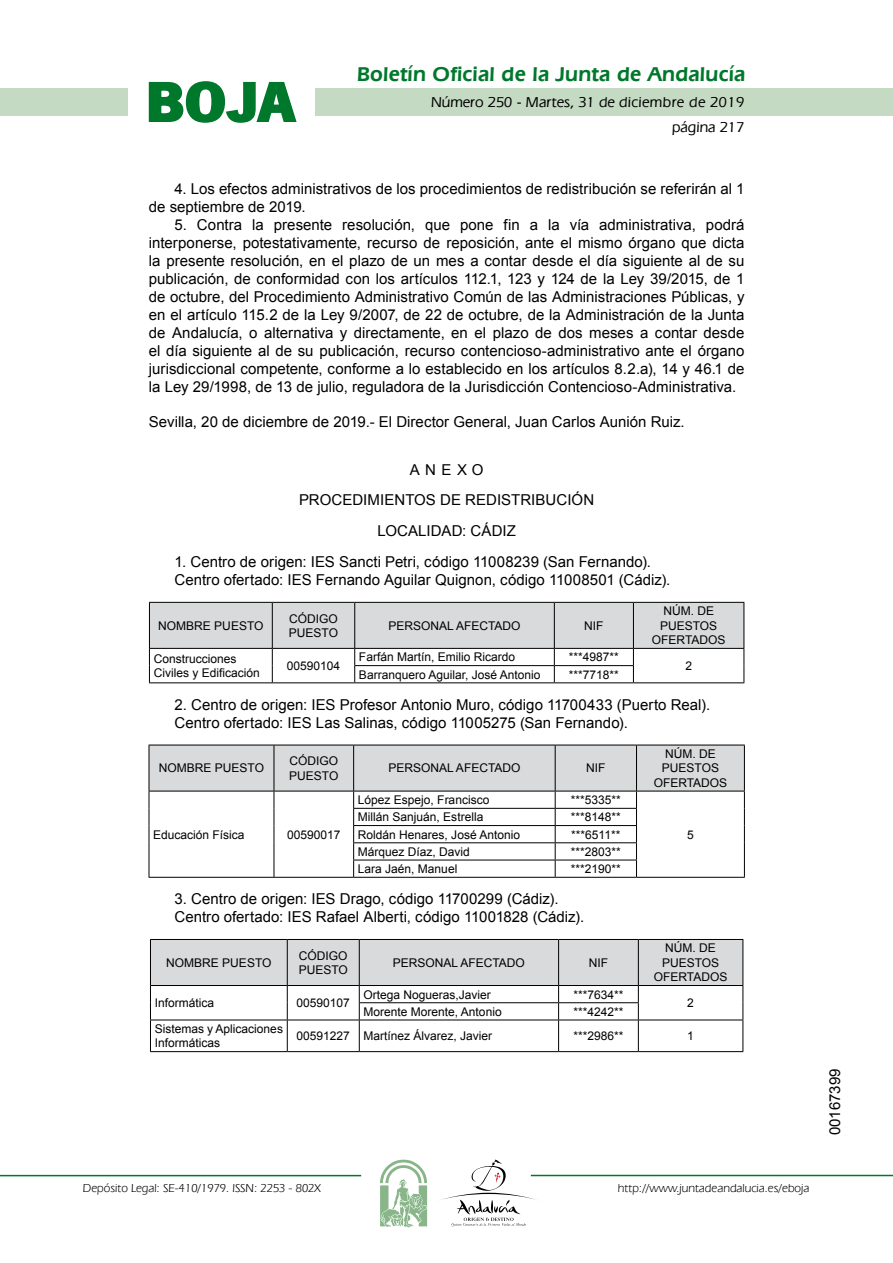
<style>
.page{position:relative;width:893px;height:1263px;background:#fff}
.page>*{position:absolute;margin:0;border:0;box-sizing:border-box;transform-origin:0 0}
.t1{font:700 57.75px "News Got T";color:#00782c;scale:1.14 1}
.t2{font:600 21px "Eras IT Cby BT";letter-spacing:.01em;color:#00782c}
.t3{font:15px/18px "Arial";color:#000}
.t4{font:500 15px/24.5px "Eras IT Cby BT";color:#000;text-align:right}
.t5{font:12px/14.4px "Arial";color:#000}
.t6{font:12px "Eras IT Cby BT";color:#000}
</style>
<div class="page">
<div style="left:315px;top:88px;width:577px;height:28px;background:#c5dac3"></div>
<div style="left:0;top:88px;width:128px;height:28px;background:#c5dac3"></div>
<hr style="left:0;top:1175px;width:361px;height:1px;background:#00782c">
<hr style="left:531px;top:1175px;width:361px;height:1px;background:#00782c">
<svg style="left:148px;top:81px;width:149px;height:42px"></svg>
<svg style="left:380px;top:1159px;width:47px;height:68px"></svg>
<svg style="left:442px;top:1159px;width:100px;height:67px"></svg>
<svg style="left:149px;top:602px;width:595px;height:80px"></svg>
<hr style="left:149px;top:682px;width:123px;height:1px;background:#000">
<hr style="left:272px;top:682px;width:83px;height:1px;background:#000">
<hr style="left:355px;top:682px;width:199px;height:1px;background:#000">
<hr style="left:554px;top:682px;width:79px;height:1px;background:#000">
<hr style="left:633px;top:682px;width:111px;height:1px;background:#000">
<svg style="left:149px;top:745px;width:596px;height:132px"></svg>
<hr style="left:149px;top:877px;width:125px;height:1px;background:#000">
<hr style="left:274px;top:877px;width:79px;height:1px;background:#000">
<hr style="left:353px;top:877px;width:202px;height:1px;background:#000">
<hr style="left:555px;top:877px;width:81px;height:1px;background:#000">
<hr style="left:636px;top:877px;width:108px;height:1px;background:#000">
<svg style="left:150px;top:939px;width:593px;height:81px"></svg>
<hr style="left:150px;top:1020px;width:137px;height:1px;background:#000">
<hr style="left:150px;top:1020px;width:1px;height:31px;background:#000">
<hr style="left:287px;top:1020px;width:72px;height:1px;background:#000">
<hr style="left:287px;top:1020px;width:1px;height:31px;background:#000">
<hr style="left:359px;top:1020px;width:199px;height:1px;background:#000">
<hr style="left:359px;top:1020px;width:1px;height:31px;background:#000">
<hr style="left:558px;top:1020px;width:80px;height:1px;background:#000">
<hr style="left:558px;top:1020px;width:1px;height:31px;background:#000">
<hr style="left:638px;top:1020px;width:105px;height:1px;background:#000">
<hr style="left:638px;top:1020px;width:1px;height:31px;background:#000">
<hr style="left:742px;top:1020px;width:1px;height:31px;background:#000">
<hr style="left:150px;top:1051px;width:137px;height:1px;background:#000">
<hr style="left:287px;top:1051px;width:72px;height:1px;background:#000">
<hr style="left:359px;top:1051px;width:199px;height:1px;background:#000">
<hr style="left:558px;top:1051px;width:80px;height:1px;background:#000">
<hr style="left:638px;top:1051px;width:105px;height:1px;background:#000">
<h1 class="t1" style="left:145px;top:68px;width:133px">BOJA</h1>
<h2 class="t2" style="left:357px;top:62px;width:390px">Boletín Oficial de la Junta de Andalucía</h2>
<p class="t4" style="left:431px;top:90px;width:315px">Número 250 - Martes, 31 de diciembre de 2019 página 217</p>
<p class="t3" style="left:149px;top:180px;width:597px;text-indent:26px">4. Los efectos administrativos de los procedimientos de redistribución se referirán al 1 de septiembre de 2019.</p>
<p class="t3" style="left:149px;top:216px;width:597px;text-align:justify;text-indent:26px">5. Contra la presente resolución, que pone fin a la vía administrativa, podrá interponerse, potestativamente, recurso de reposición, ante el mismo órgano que dicta la presente resolución, en el plazo de un mes a contar desde el día siguiente al de su publicación, de conformidad con los artículos 112.1, 123 y 124 de la Ley 39/2015, de 1 de octubre, del Procedimiento Administrativo Común de las Administraciones Públicas, y en el artículo 115.2 de la Ley 9/2007, de 22 de octubre, de la Administración de la Junta de Andalucía, o alternativa y directamente, en el plazo de dos meses a contar desde el día siguiente al de su publicación, recurso contencioso-administrativo ante el órgano jurisdiccional competente, conforme a lo establecido en los artículos 8.2.a), 14 y 46.1 de la Ley 29/1998, de 13 de julio, reguladora de la Jurisdicción Contencioso-Administrativa.</p>
<p class="t3" style="left:149px;top:413px;width:537px">Sevilla, 20 de diciembre de 2019.- El Director General, Juan Carlos Aunión Ruiz.</p>
<p class="t3" style="left:410px;top:461px;width:75px">ANEXO</p>
<p class="t3" style="left:299px;top:491px;width:297px">PROCEDIMIENTOS DE REDISTRIBUCIÓN</p>
<p class="t3" style="left:377px;top:522px;width:19px">Localidad</p>
<p class="t3" style="left:462px;top:522px;width:55px">: Cádiz</p>
<p class="t3" style="left:174px;top:553px;width:497px">1. Centro de origen: IES Sancti Petri, código 11008239 (San Fernando).<br>Centro ofertado: IES Fernando Aguilar Quignon, código 11008501 (Cádiz).</p>
<p class="t5" style="left:158px;top:618px;width:107px">NOMBRE PUESTO</p>
<p class="t5" style="left:289px;top:611px;width:51px">CÓDIGO<br>PUESTO</p>
<p class="t5" style="left:388px;top:618px;width:134px">PERSONAL AFECTADO</p>
<p class="t5" style="left:584px;top:618px;width:21px">NIF</p>
<p class="t5" style="left:652px;top:604px;width:75px;text-align:center">NÚM. DE<br>PUESTOS<br>OFERTADOS</p>
<p class="t5" style="left:359px;top:650px;width:158px">Farfán Martín, Emilio Ricardo</p>
<p class="t5" style="left:569px;top:650px;width:52px">***4987**</p>
<p class="t5" style="left:154px;top:652px;width:108px">Construcciones<br>Civiles y Edificación</p>
<p class="t5" style="left:287px;top:659px;width:55px">00590104</p>
<p class="t5" style="left:685px;top:659px;width:8px">2</p>
<p class="t5" style="left:359px;top:667px;width:183px">Barranquero Aguilar, José Antonio</p>
<p class="t5" style="left:569px;top:667px;width:52px">***7718**</p>
<p class="t3" style="left:174px;top:696px;width:537px">2. Centro de origen: IES Profesor Antonio Muro, código 11700433 (Puerto Real).<br>Centro ofertado: IES Las Salinas, código 11005275 (San Fernando).</p>
<p class="t5" style="left:159px;top:761px;width:107px">NOMBRE PUESTO</p>
<p class="t5" style="left:289px;top:754px;width:51px">CÓDIGO<br>PUESTO</p>
<p class="t5" style="left:388px;top:761px;width:134px">PERSONAL AFECTADO</p>
<p class="t5" style="left:586px;top:761px;width:21px">NIF</p>
<p class="t5" style="left:653px;top:747px;width:75px;text-align:center">NÚM. DE<br>PUESTOS<br>OFERTADOS</p>
<p class="t5" style="left:358px;top:793px;width:133px">López Espejo, Francisco</p>
<p class="t5" style="left:571px;top:793px;width:52px">***5335**</p>
<p class="t5" style="left:358px;top:810px;width:127px">Millán Sanjuán, Estrella</p>
<p class="t5" style="left:571px;top:810px;width:52px">***8148**</p>
<p class="t5" style="left:358px;top:827px;width:164px">Roldán Henares, José Antonio</p>
<p class="t5" style="left:571px;top:827px;width:51px">***6511**</p>
<p class="t5" style="left:358px;top:845px;width:114px">Márquez Díaz, David</p>
<p class="t5" style="left:571px;top:845px;width:52px">***2803**</p>
<p class="t5" style="left:358px;top:862px;width:101px">Lara Jaén, Manuel</p>
<p class="t5" style="left:571px;top:862px;width:52px">***2190**</p>
<p class="t3" style="left:174px;top:890px;width:411px">3. Centro de origen: IES Drago, código 11700299 (Cádiz).<br>Centro ofertado: IES Rafael Alberti, código 11001828 (Cádiz).</p>
<p class="t5" style="left:166px;top:956px;width:107px">NOMBRE PUESTO</p>
<p class="t5" style="left:299px;top:948px;width:51px">CÓDIGO<br>PUESTO</p>
<p class="t5" style="left:393px;top:956px;width:134px">PERSONAL AFECTADO</p>
<p class="t5" style="left:588px;top:956px;width:21px">NIF</p>
<p class="t5" style="left:153px;top:827px;width:93px">Educación Física</p>
<p class="t5" style="left:287px;top:827px;width:55px">00590017</p>
<p class="t5" style="left:155px;top:996px;width:61px">Informática</p>
<p class="t5" style="left:296px;top:996px;width:55px">00590107</p>
<p class="t5" style="left:363px;top:987px;width:129px">Ortega Nogueras,Javier</p>
<p class="t5" style="left:573px;top:987px;width:52px">***7634**</p>
<p class="t5" style="left:363px;top:1004px;width:140px">Morente Morente, Antonio</p>
<p class="t5" style="left:573px;top:1004px;width:52px">***4242**</p>
<p class="t5" style="left:687px;top:827px;width:8px">5</p>
<p class="t5" style="left:653px;top:941px;width:75px;text-align:center">NÚM. DE<br>PUESTOS<br>OFERTADOS</p>
<p class="t5" style="left:687px;top:996px;width:8px">2</p>
<p class="t5" style="left:155px;top:1022px;width:130px">Sistemas y Aplicaciones<br>Informáticas</p>
<p class="t5" style="left:296px;top:1029px;width:197px">00591227 Martínez Álvarez, Javier</p>
<p class="t5" style="left:573px;top:1029px;width:52px">***2986**</p>
<p class="t5" style="left:687px;top:1029px;width:8px">1</p>
<p class="t6" style="left:83px;top:1181px;width:239px">Depósito Legal: SE-410/1979. ISSN: 2253 - 802X</p>
<p class="t6" style="left:618px;top:1181px;width:193px">http://www.juntadeandalucia.es/eboja</p>
<p class="t3" style="left:826px;top:1135px;width:68px;rotate:-90deg">00167399</p>
</div>
